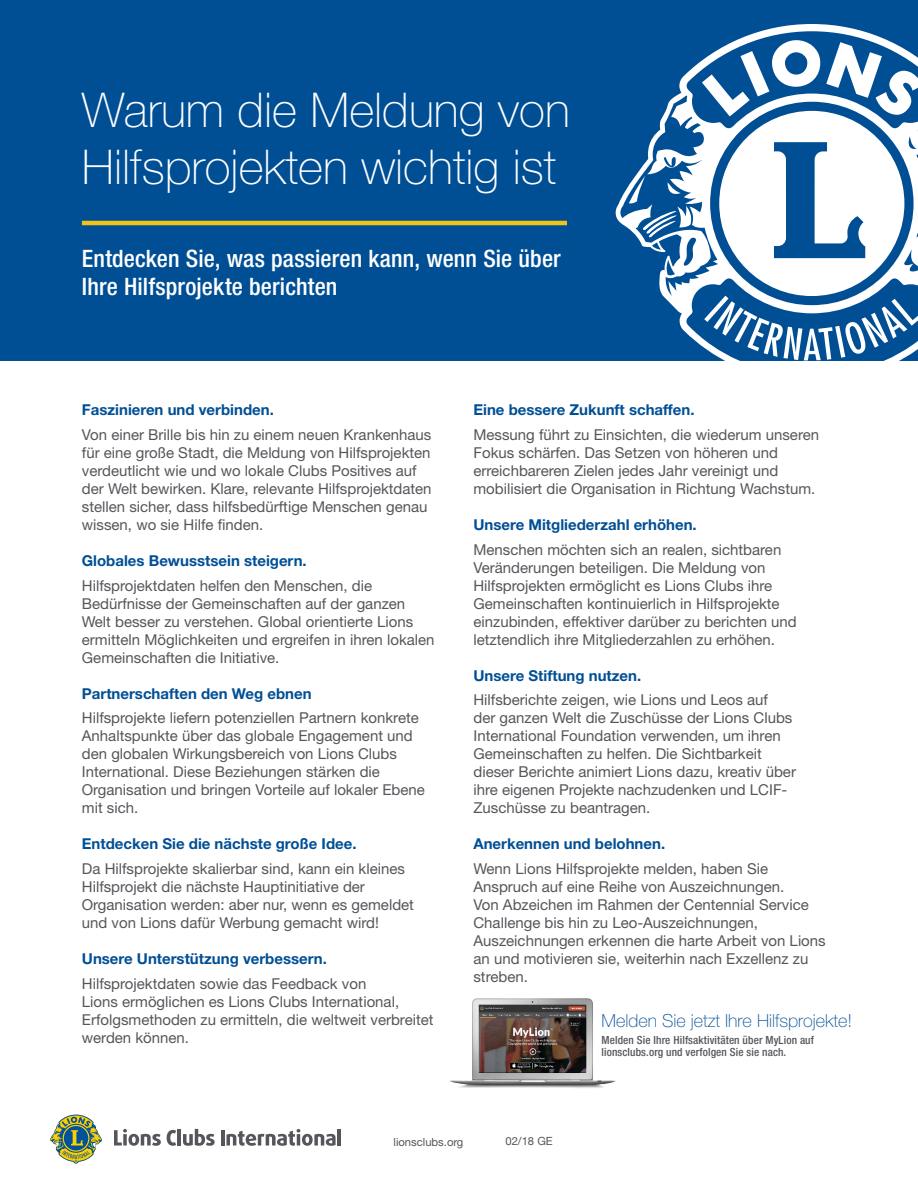
<style>
.page{position:relative;width:918px;height:1188px;background:#fff}
.page>*{position:absolute;margin:0;border:0;box-sizing:border-box;transform-origin:0 0}
.Cause-Diabetes_Headl{font:100 48px/57px "Helvetica Neue LT Std";color:#fff}
.Causes-Subhead{font:500 condensed 24px/28.5px "Helvetica Neue LT Std";letter-spacing:.005em;color:#fff}
.Cause-Diabetes_Headl-2{font:100 18px "Helvetica Neue LT Std";color:#004f95}
.Cause-Body{font:15px/18px "Helvetica Neue LT Std";color:#55565b}
.Cause-Body-2{font:700 15px "Helvetica Neue LT Std";color:#004f95}
.Cause-Diabetes_Headl-3{font:500 condensed 11.25px/12px "Helvetica Neue LT Std";letter-spacing:.01em;color:#55565b}
.t1{font:11.25px "Helvetica Neue LT Std";color:#55565b}
.t2{font:11.25px "Helvetica Neue";color:#55565b}
</style>
<div class="page">
<div style="left:0;top:0;width:918px;height:361px;background:#004f95"></div>
<hr style="left:82px;top:221px;width:485px;height:4px;background:#f0c319">
<svg style="left:50px;top:1115px;width:52px;height:49px"></svg>
<svg style="left:114px;top:1129px;width:47px;height:17px"></svg>
<svg style="left:167px;top:1130px;width:9px;height:16px"></svg>
<hr style="left:178px;top:1129px;width:3px;height:17px;background:#55565b">
<svg style="left:183px;top:1129px;width:32px;height:17px"></svg>
<hr style="left:221px;top:1130px;width:3px;height:16px;background:#55565b">
<svg style="left:226px;top:1129px;width:110px;height:17px"></svg>
<hr style="left:338px;top:1129px;width:3px;height:17px;background:#55565b">
<svg style="left:616px;top:24px;width:302px;height:337px"></svg>
<img style="left:450px;top:998px;width:166px;height:90px">
<p class="Cause-Diabetes_Headl" style="left:82px;top:82px;width:490px">Warum die Meldung von<br>Hilfsprojekten wichtig ist</p>
<p class="Causes-Subhead" style="left:82px;top:244px;width:480px">Entdecken Sie, was passieren kann, wenn Sie über<br>Ihre Hilfsprojekte berichten</p>
<p class="Cause-Body-2" style="left:82px;top:400px;width:193px">Faszinieren und verbinden.</p>
<p class="Cause-Body" style="left:82px;top:425px;width:351px">Von einer Brille bis hin zu einem neuen Krankenhaus für eine große Stadt, die Meldung von Hilfsprojekten verdeutlicht wie und wo lokale Clubs Positives auf der Welt bewirken. Klare, relevante Hilfsprojektdaten stellen sicher, dass hilfsbedürftige Menschen genau wissen, wo sie Hilfe finden.</p>
<p class="Cause-Body-2" style="left:82px;top:551px;width:226px">Globales Bewusstsein steigern.</p>
<p class="Cause-Body" style="left:82px;top:576px;width:354px">Hilfsprojektdaten helfen den Menschen, die Bedürfnisse der Gemeinschaften auf der ganzen Welt besser zu verstehen. Global orientierte Lions ermitteln Möglichkeiten und ergreifen in ihren lokalen Gemeinschaften die Initiative.</p>
<p class="Cause-Body-2" style="left:82px;top:684px;width:231px">Partnerschaften den Weg ebnen</p>
<p class="Cause-Body" style="left:82px;top:709px;width:344px">Hilfsprojekte liefern potenziellen Partnern konkrete Anhaltspunkte über das globale Engagement und den globalen Wirkungsbereich von Lions Clubs International. Diese Beziehungen stärken die Organisation und bringen Vorteile auf lokaler Ebene mit sich.</p>
<p class="Cause-Body-2" style="left:82px;top:835px;width:276px">Entdecken Sie die nächste große Idee.</p>
<p class="Cause-Body" style="left:82px;top:860px;width:334px">Da Hilfsprojekte skalierbar sind, kann ein kleines Hilfsprojekt die nächste Hauptinitiative der Organisation werden: aber nur, wenn es gemeldet und von Lions dafür Werbung gemacht wird!</p>
<p class="Cause-Body-2" style="left:82px;top:949px;width:247px">Unsere Unterstützung verbessern.</p>
<p class="Cause-Body" style="left:82px;top:974px;width:353px">Hilfsprojektdaten sowie das Feedback von<br>Lions ermöglichen es Lions Clubs International, Erfolgsmethoden zu ermitteln, die weltweit verbreitet werden können.</p>
<p class="Cause-Body-2" style="left:473px;top:400px;width:223px">Eine bessere Zukunft schaffen.</p>
<p class="Cause-Body" style="left:473px;top:425px;width:347px">Messung führt zu Einsichten, die wiederum unseren Fokus schärfen. Das Setzen von höheren und erreichbareren Zielen jedes Jahr vereinigt und mobilisiert die Organisation in Richtung Wachstum.</p>
<p class="Cause-Body-2" style="left:473px;top:515px;width:225px">Unsere Mitgliederzahl erhöhen.</p>
<p class="Cause-Body" style="left:473px;top:540px;width:325px">Menschen möchten sich an realen, sichtbaren Veränderungen beteiligen. Die Meldung von Hilfsprojekten ermöglicht es Lions Clubs ihre Gemeinschaften kontinuierlich in Hilfsprojekte einzubinden, effektiver darüber zu berichten und letztendlich ihre Mitgliederzahlen zu erhöhen.</p>
<p class="Cause-Body-2" style="left:473px;top:666px;width:169px">Unsere Stiftung nutzen.</p>
<p class="Cause-Body" style="left:473px;top:691px;width:324px">Hilfsberichte zeigen, wie Lions und Leos auf<br>der ganzen Welt die Zuschüsse der Lions Clubs International Foundation verwenden, um ihren Gemeinschaften zu helfen. Die Sichtbarkeit dieser Berichte animiert Lions dazu, kreativ über ihre eigenen Projekte nachzudenken und LCIF-Zuschüsse zu beantragen.</p>
<p class="Cause-Body-2" style="left:473px;top:835px;width:193px">Anerkennen und belohnen.</p>
<p class="Cause-Body" style="left:473px;top:860px;width:354px">Wenn Lions Hilfsprojekte melden, haben Sie Anspruch auf eine Reihe von Auszeichnungen.<br>Von Abzeichen im Rahmen der Centennial Service Challenge bis hin zu Leo-Auszeichnungen, Auszeichnungen erkennen die harte Arbeit von Lions an und motivieren sie, weiterhin nach Exzellenz zu streben.</p>
<p class="Cause-Diabetes_Headl-2" style="left:602px;top:1010px;width:252px">Melden Sie jetzt Ihre Hilfsprojekte!</p>
<p class="Cause-Diabetes_Headl-3" style="left:602px;top:1034px;width:214px">Melden Sie Ihre Hilfsaktivitäten über MyLion auf lionsclubs.org und verfolgen Sie sie nach.</p>
<p class="t1" style="left:394px;top:1135px;width:71px">lionsclubs.org</p>
<p class="t2" style="left:505px;top:1133px;width:49px">02/18 GE</p>
</div>
